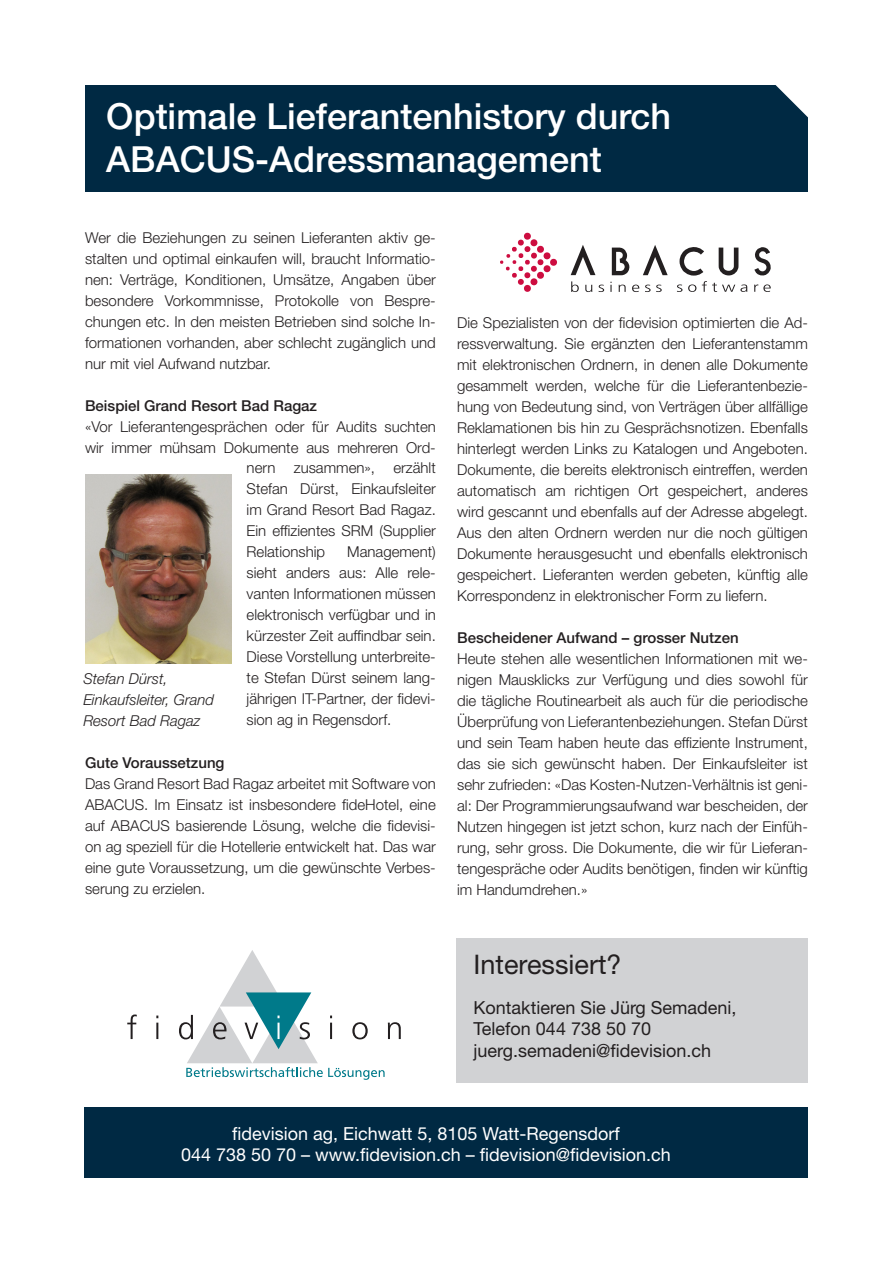
<style>
.page{position:relative;width:893px;height:1263px;background:#fff}
.page>*{position:absolute;margin:0;border:0;box-sizing:border-box;transform-origin:0 0}
.t1{font:500 36px "Helvetica Neue LT Pro";color:#fff}
.t2{font:27px "Helvetica Neue LT Pro";color:#231f20}
.t3{font:18px "Helvetica Neue LT Pro";color:#fff}
.t4{font:18px/21.6px "Helvetica Neue LT Pro";color:#231f20}
.t5{font:300 15px/21px "Helvetica Neue LT Pro";color:#231f20;text-align:justify}
.t6{font:500 15px "Helvetica Neue LT Pro";color:#231f20}
.t7{font:italic 300 15px/21px "Helvetica Neue LT Pro";color:#231f20}
</style>
<div class="page">
<div style="left:85px;top:85px;width:723px;height:106px;background:#002943"></div>
<svg style="left:127px;top:1014px;width:10px;height:25px"></svg>
<svg style="left:156px;top:1015px;width:2px;height:24px"></svg>
<svg style="left:179px;top:950px;width:222px;height:130px"></svg>
<svg style="left:571px;top:281px;width:8px;height:11px"></svg>
<svg style="left:585px;top:285px;width:7px;height:7px"></svg>
<svg style="left:599px;top:285px;width:5px;height:7px"></svg>
<svg style="left:610px;top:282px;width:2px;height:10px"></svg>
<svg style="left:619px;top:285px;width:7px;height:7px"></svg>
<svg style="left:632px;top:285px;width:7px;height:7px"></svg>
<svg style="left:645px;top:285px;width:17px;height:7px"></svg>
<svg style="left:754px;top:284px;width:17px;height:8px"></svg>
<svg style="left:500px;top:233px;width:57px;height:59px"></svg>
<svg style="left:643px;top:245px;width:25px;height:30px"></svg>
<svg style="left:571px;top:245px;width:24px;height:30px"></svg>
<svg style="left:612px;top:247px;width:18px;height:28px"></svg>
<svg style="left:677px;top:247px;width:70px;height:45px"></svg>
<svg style="left:754px;top:247px;width:17px;height:29px"></svg>
<img style="left:85px;top:474px;width:146px;height:190px">
<svg style="left:775px;top:85px;width:33px;height:33px"></svg>
<div style="left:85px;top:1108px;width:723px;height:70px;background:#002943"></div>
<div style="left:457px;top:938px;width:351px;height:145px;background:#d1d2d4"></div>
<p class="t1" style="left:106px;top:94px;width:566px">Optimale Lieferantenhistory durch</p>
<p class="t1" style="left:106px;top:138px;width:497px">ABACUS-Adressmanagement</p>
<p class="t5" style="left:85px;top:227px;width:352px">Wer die Beziehungen zu seinen Lieferanten aktiv ge&shy;stalten und optimal einkaufen will, braucht Informatio&shy;nen: Verträge, Konditionen, Umsätze, Angaben über besondere Vorkommnisse, Protokolle von Bespre&shy;chungen etc. In den meisten Betrieben sind solche In&shy;formationen vorhanden, aber schlecht zugänglich und nur mit viel Aufwand nutzbar.</p>
<p class="t6" style="left:85px;top:396px;width:234px">Beispiel Grand Resort Bad Ragaz</p>
<p class="t5" style="left:85px;top:416px;width:352px">«Vor Lieferantengesprächen oder für Audits suchten wir immer mühsam Dokumente aus mehreren Ord-</p>
<p class="t7" style="left:83px;top:668px;width:132px">Stefan Dürst,<br>Einkaufsleiter, Grand<br>Resort Bad Ragaz</p>
<p class="t5" style="left:247px;top:457px;width:191px">nern zusammen», erzählt Stefan Dürst, Einkaufsleiter im Grand Resort Bad Ragaz.<br>Ein effizientes SRM (Supplier Relationship</p>
<p class="t5" style="left:247px;top:541px;width:191px;text-indent:101px">Management) sieht anders aus: Alle rele&shy;vanten Informationen müssen elektronisch verfügbar und in kürzester Zeit auffindbar sein.<br>Diese Vorstellung unterbreite&shy;te Stefan Dürst seinem lang&shy;jährigen IT-Partner, der fidevi&shy;sion ag in Regensdorf.</p>
<p class="t6" style="left:85px;top:754px;width:141px">Gute Voraussetzung</p>
<p class="t5" style="left:85px;top:773px;width:352px">Das Grand Resort Bad Ragaz arbeitet mit Software von ABACUS. Im Einsatz ist insbesondere fideHotel, eine auf ABACUS basierende Lösung, welche die fidevisi&shy;on ag speziell für die Hotellerie entwickelt hat. Das war eine gute Voraussetzung, um die gewünschte Verbes&shy;serung zu erzielen.</p>
<p class="t5" style="left:457px;top:311px;width:352px">Die Spezialisten von der fidevision optimierten die Ad&shy;ressverwaltung. Sie ergänzten den Lieferantenstamm mit elektronischen Ordnern, in denen alle Dokumente gesammelt werden, welche für die Lieferantenbezie&shy;hung von Bedeutung sind, von Verträgen über allfällige Reklamationen bis hin zu Gesprächsnotizen. Ebenfalls hinterlegt werden Links zu Katalogen und Angeboten.<br>Dokumente, die bereits elektronisch eintreffen, werden automatisch am richtigen Ort gespeichert, anderes wird gescannt und ebenfalls auf der Adresse abgelegt.<br>Aus den alten Ordnern werden nur die noch gültigen Dokumente herausgesucht und ebenfalls elektronisch gespeichert. Lieferanten werden gebeten, künftig alle Korrespondenz in elektronischer Form zu liefern.</p>
<p class="t6" style="left:457px;top:628px;width:283px">Bescheidener Aufwand – grosser Nutzen</p>
<p class="t5" style="left:457px;top:647px;width:352px">Heute stehen alle wesentlichen Informationen mit we&shy;nigen Mausklicks zur Verfügung und dies sowohl für die tägliche Routinearbeit als auch für die periodische Überprüfung von Lieferantenbeziehungen. Stefan Dürst und sein Team haben heute das effiziente Instrument, das sie sich gewünscht haben. Der Einkaufsleiter ist sehr zufrieden: «Das Kosten-Nutzen-Verhältnis ist geni&shy;al: Der Programmierungsaufwand war bescheiden, der Nutzen hingegen ist jetzt schon, kurz nach der Einfüh&shy;rung, sehr gross. Die Dokumente, die wir für Lieferan&shy;tengespräche oder Audits benötigen, finden wir künftig im Handumdrehen.»</p>
<p class="t2" style="left:474px;top:948px;width:150px">Interessiert?</p>
<p class="t4" style="left:474px;top:996px;width:264px">Kontaktieren Sie Jürg Semadeni,<br>Telefon 044 738 50 70 juerg.semadeni@fidevision.ch</p>
<p class="t3" style="left:232px;top:1122px;width:389px">fidevision ag, Eichwatt 5, 8105 Watt-Regensdorf</p>
<p class="t3" style="left:181px;top:1144px;width:491px">044 738 50 70 – www.fidevision.ch – fidevision@fidevision.ch</p>
</div>
